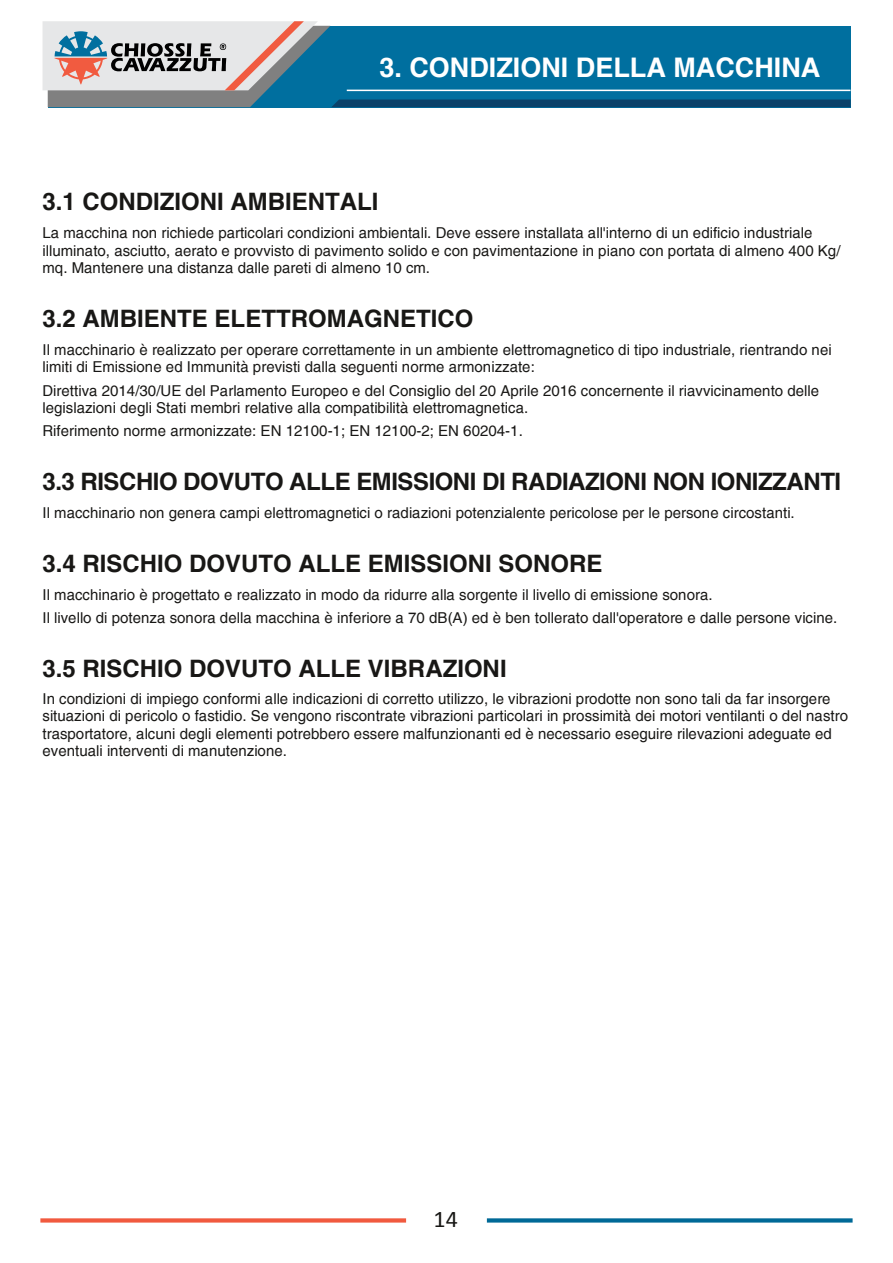
<style>
.page{position:relative;width:893px;height:1263px;background:#fff}
.page>*{position:absolute;margin:0;border:0;box-sizing:border-box;transform-origin:0 0}
.t1{font:700 27px "Helvetica";color:#fff}
.t2{font:700 24px "Helvetica";color:#181715}
.t3{font:24px "Calibri";color:#181715}
.t4{font:15px/17.4px "Helvetica";letter-spacing:.005em;color:#181715}
</style>
<div class="page">
<svg style="left:489px;top:1218px;width:361px;height:4px"></svg>
<svg style="left:43px;top:1218px;width:361px;height:4px"></svg>
<svg style="left:43px;top:21px;width:807px;height:86px;background:#4588a7"></svg>
<h1 class="t1" style="left:379px;top:51px;width:442px">3. CONDIZIONI DELLA MACCHINA</h1>
<h2 class="t2" style="left:43px;top:187px;width:338px">3.1 CONDIZIONI AMBIENTALI</h2>
<p class="t4" style="left:43px;top:224px;width:799px">La macchina non richiede particolari condizioni ambientali. Deve essere installata all'interno di un edificio industriale illuminato, asciutto, aerato e provvisto di pavimento solido e con pavimentazione in piano con portata di almeno 400 Kg/ mq. Mantenere una distanza dalle pareti di almeno 10 cm.</p>
<h2 class="t2" style="left:43px;top:304px;width:432px">3.2 AMBIENTE ELETTROMAGNETICO</h2>
<p class="t4" style="left:43px;top:341px;width:791px">Il macchinario è realizzato per operare correttamente in un ambiente elettromagnetico di tipo industriale, rientrando nei limiti di Emissione ed Immunità previsti dalla seguenti norme armonizzate:</p>
<p class="t4" style="left:43px;top:381px;width:778px">Direttiva 2014/30/UE del Parlamento Europeo e del Consiglio del 20 Aprile 2016 concernente il riavvicinamento delle legislazioni degli Stati membri relative alla compatibilità elettromagnetica.</p>
<p class="t4" style="left:43px;top:422px;width:482px">Riferimento norme armonizzate: EN 12100-1; EN 12100-2; EN 60204-1.</p>
<h2 class="t2" style="left:43px;top:467px;width:800px">3.3 RISCHIO DOVUTO ALLE EMISSIONI DI RADIAZIONI NON IONIZZANTI</h2>
<p class="t4" style="left:43px;top:504px;width:754px">Il macchinario non genera campi elettromagnetici o radiazioni potenzialente pericolose per le persone circostanti.</p>
<h2 class="t2" style="left:43px;top:549px;width:561px">3.4 RISCHIO DOVUTO ALLE EMISSIONI SONORE</h2>
<p class="t4" style="left:43px;top:583px;width:796px;line-height:23.4px">Il macchinario è progettato e realizzato in modo da ridurre alla sorgente il livello di emissione sonora.<br>Il livello di potenza sonora della macchina è inferiore a 70 dB(A) ed è ben tollerato dall'operatore e dalle persone vicine.</p>
<h2 class="t2" style="left:43px;top:654px;width:466px">3.5 RISCHIO DOVUTO ALLE VIBRAZIONI</h2>
<p class="t4" style="left:43px;top:690px;width:807px">In condizioni di impiego conformi alle indicazioni di corretto utilizzo, le vibrazioni prodotte non sono tali da far insorgere situazioni di pericolo o fastidio. Se vengono riscontrate vibrazioni particolari in prossimità dei motori ventilanti o del nastro trasportatore, alcuni degli elementi potrebbero essere malfunzionanti ed è necessario eseguire rilevazioni adeguate ed eventuali interventi di manutenzione.</p>
<h2 class="t3" style="left:433px;top:1209px;width:26px">14</h2>
</div>
